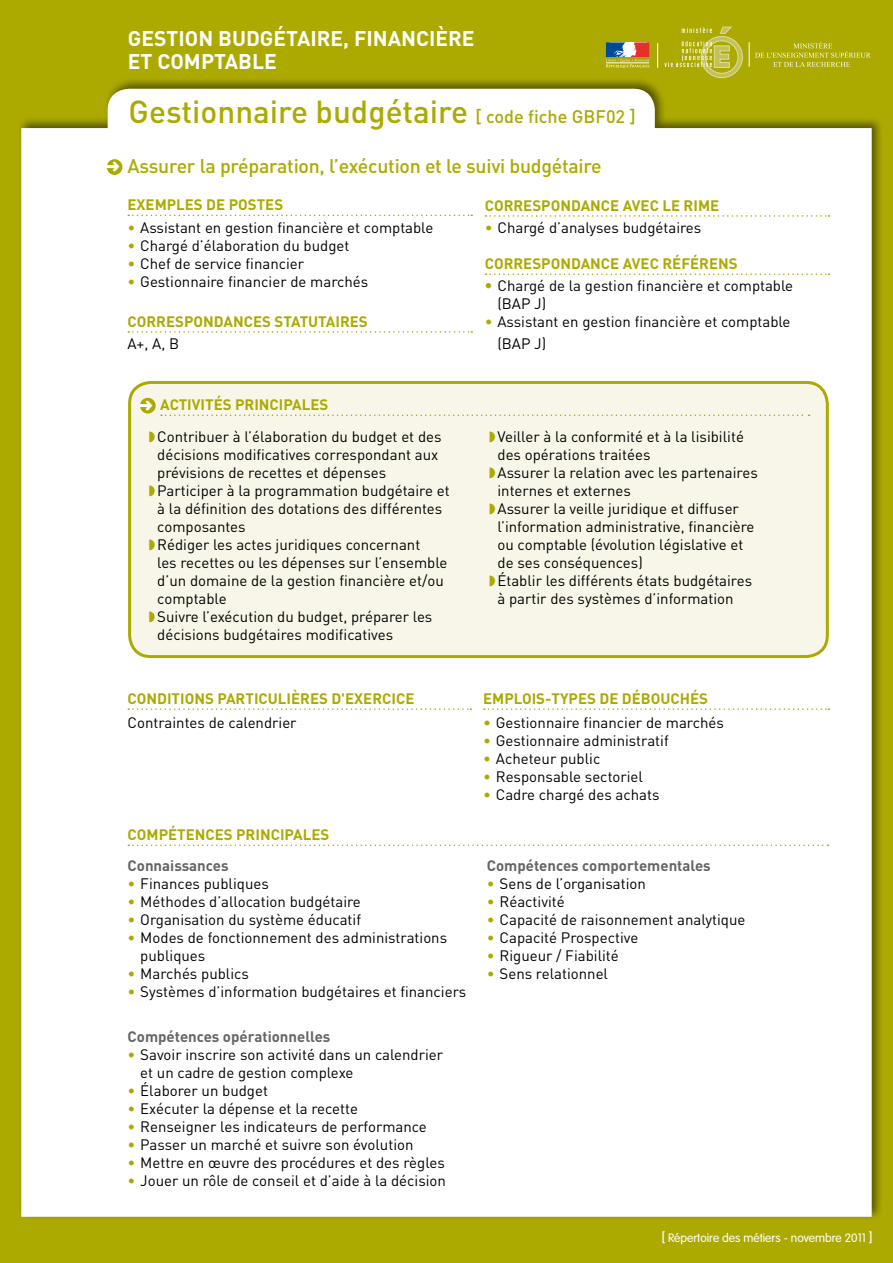
<style>
.page{position:relative;width:893px;height:1263px;background:#acaa00}
.page>*{position:absolute;margin:0;border:0;box-sizing:border-box;transform-origin:0 0}
.t1{font:500 31.5px "DIN";color:#acaa00}
.t2{font:700 21px/22.5px "DIN";color:#fff}
.t3{font:500 19.5px "DIN";letter-spacing:-.015em;color:#acaa00}
.t4{font:15px/18px "DIN";color:#000}
.t5{font:700 15px "DIN";color:#acaa00}
.t6{font:700 15px "DIN";color:#646567}
.t7{font:300 12px "VAG Rounded";color:#fff}
.s1{font-size:18px}
.s2{color:#acaa00}
.s3{font-family:"VAG Rounded";font-weight:700;color:#acaa00}
.s4{color:#fff}
.s5{font-weight:700;color:#acaa00}
.s6{font-size:15px}
</style>
<div class="page">
<div style="left:17px;top:76px;width:867px;height:1145px;background:#000;opacity:.5"></div>
<div style="left:21px;top:89px;width:851px;height:1128px;background:#fff"></div>
<svg style="left:128px;top:215px;width:344px;height:1px"></svg>
<svg style="left:128px;top:331px;width:344px;height:2px"></svg>
<svg style="left:485px;top:215px;width:344px;height:2px"></svg>
<svg style="left:485px;top:273px;width:344px;height:2px"></svg>
<svg style="left:128px;top:708px;width:343px;height:2px"></svg>
<svg style="left:484px;top:708px;width:345px;height:2px"></svg>
<svg style="left:107px;top:159px;width:15px;height:16px"></svg>
<div style="left:130px;top:382px;width:697px;height:274px;background:#f7f6e8;border-radius:21px"></div>
<div style="left:128px;top:381px;width:701px;height:277px;border:3px solid #acaa00;border-radius:21px"></div>
<div style="left:140px;top:398px;width:16px;height:15px;background:#acaa00;border-radius:50%"></div>
<svg style="left:161px;top:414px;width:649px;height:2px"></svg>
<svg style="left:128px;top:844px;width:700px;height:2px"></svg>
<svg style="left:606px;top:42px;width:43px;height:26px"></svg>
<svg style="left:664px;top:26px;width:79px;height:52px"></svg>
<svg style="left:749px;top:42px;width:122px;height:25px"></svg>
<svg style="left:657px;top:43px;width:1px;height:25px"></svg>
<svg style="left:106px;top:162px;width:13px;height:10px"></svg>
<h2 class="t2" style="left:128px;top:26px;width:348px">GESTION BUDGÉTAIRE, FINANCIÈRE<br>ET COMPTABLE</h2>
<h1 class="t1" style="left:129px;top:91px;width:509px">Gestionnaire budgétaire <span class="s1">[ code fiche GBF02 ]</span></h1>
<h3 class="t3" style="left:127px;top:154px;width:476px">Assurer la préparation, l’exécution et le suivi budgétaire</h3>
<p class="t5" style="left:127px;top:195px;width:157px">EXEMPLES DE POSTES</p>
<p class="t4" style="left:127px;top:218px;width:307px"><span class="s2">•</span> Assistant en gestion financière et comptable</p>
<p class="t4" style="left:127px;top:236px;width:223px"><span class="s2">•</span> Chargé d’élaboration du budget</p>
<p class="t4" style="left:127px;top:254px;width:178px"><span class="s2">•</span> Chef de service financier</p>
<p class="t4" style="left:127px;top:272px;width:242px"><span class="s2">•</span> Gestionnaire financier de marchés</p>
<p class="t5" style="left:127px;top:312px;width:242px">CORRESPONDANCES STATUTAIRES</p>
<p class="t4" style="left:127px;top:334px;width:53px">A+, A, B</p>
<p class="t5" style="left:485px;top:196px;width:209px">CORRESPONDANCE AVEC LE RIME</p>
<p class="t4" style="left:485px;top:218px;width:218px"><span class="s2">•</span> Chargé d’analyses budgétaires</p>
<p class="t5" style="left:485px;top:254px;width:254px">CORRESPONDANCE AVEC RÉFÉRENS</p>
<p class="t4" style="left:497px;top:277px;width:297px;text-indent:-13px"><span class="s3">•</span> Chargé de la gestion financière et comptable (BAP J)</p>
<p class="t4" style="left:497px;top:311px;width:295px;line-height:21.6px;text-indent:-13px"><span class="s2">•</span> Assistant en gestion financière et comptable (BAP J)</p>
<p class="t4" style="left:149px;top:389px;width:294px;line-height:31.5px;text-indent:-10px"><span class="s4">➜</span> <span class="s5">ACTIVITÉS PRINCIPALES<br></span><span class="s2">◗</span>Contribuer à l’élaboration du budget et des</p>
<p class="t4" style="left:157px;top:445px;width:283px">décisions modificatives correspondant aux</p>
<p class="t4" style="left:157px;top:463px;width:230px">prévisions de recettes et dépenses</p>
<p class="t4" style="left:149px;top:481px;width:302px"><span class="s2">◗</span>Participer à la programmation budgétaire et</p>
<p class="t4" style="left:157px;top:499px;width:287px">à la définition des dotations des différentes</p>
<p class="t4" style="left:157px;top:517px;width:90px">composantes</p>
<p class="t4" style="left:149px;top:535px;width:273px"><span class="s2">◗</span>Rédiger les actes juridiques concernant</p>
<p class="t4" style="left:157px;top:553px;width:292px">les recettes ou les dépenses sur l’ensemble</p>
<p class="t4" style="left:157px;top:571px;width:288px">d’un domaine de la gestion financière et/ou</p>
<p class="t4" style="left:157px;top:589px;width:71px">comptable</p>
<p class="t4" style="left:149px;top:607px;width:285px"><span class="s2">◗</span>Suivre l’exécution du budget, préparer les</p>
<p class="t4" style="left:157px;top:625px;width:237px">décisions budgétaires modificatives</p>
<p class="t4" style="left:489px;top:427px;width:256px"><span class="s2">◗</span>Veiller à la conformité et à la lisibilité</p>
<p class="t4" style="left:497px;top:445px;width:154px">des opérations traitées</p>
<p class="t4" style="left:489px;top:463px;width:270px"><span class="s2">◗</span>Assurer la relation avec les partenaires</p>
<p class="t4" style="left:497px;top:481px;width:135px">internes et externes</p>
<p class="t4" style="left:489px;top:499px;width:251px"><span class="s2">◗</span>Assurer la veille juridique et diffuser</p>
<p class="t4" style="left:497px;top:517px;width:259px">l’information administrative, financière</p>
<p class="t4" style="left:497px;top:535px;width:247px">ou comptable (évolution législative et</p>
<p class="t4" style="left:497px;top:553px;width:147px">de ses conséquences)</p>
<p class="t4" style="left:489px;top:571px;width:265px"><span class="s2">◗</span>Établir les différents états budgétaires</p>
<p class="t4" style="left:497px;top:589px;width:238px">à partir des systèmes d’information</p>
<p class="t5" style="left:127px;top:689px;width:10px">CONDITIONS</p>
<p class="t5" style="left:217px;top:689px;width:10px">PARTICULIÈRES</p>
<p class="t5" style="left:331px;top:689px;width:24px">D'EXERCICE</p>
<p class="t5" style="left:483px;top:689px;width:10px">EMPLOIS</p>
<p class="t5" style="left:545px;top:689px;width:34px">-TYPES</p>
<p class="t5" style="left:599px;top:689px;width:33px">DE DÉBOUC</p>
<p class="t5" style="left:680px;top:689px;width:20px">HÉS</p>
<p class="t4" style="left:127px;top:714px;width:171px">Contraintes de calendrier</p>
<p class="t4" style="left:483px;top:714px;width:242px"><span class="s2">•</span> Gestionnaire financier de marchés</p>
<p class="t4" style="left:483px;top:732px;width:187px"><span class="s2">•</span> Gestionnaire administratif</p>
<p class="t4" style="left:483px;top:750px;width:119px"><span class="s2">•</span> Acheteur public</p>
<p class="t4" style="left:483px;top:768px;width:161px"><span class="s2">•</span> Responsable sectoriel</p>
<p class="t4" style="left:483px;top:786px;width:178px"><span class="s2">•</span> Cadre chargé des achats</p>
<p class="t5" style="left:128px;top:825px;width:203px">COMPÉTENCES PRINCIPALES</p>
<p class="t6" style="left:128px;top:856px;width:102px">CONNAISSANCES</p>
<p class="t4" style="left:128px;top:874px;width:143px"><span class="s2">•</span> Finances publiques</p>
<p class="t4" style="left:128px;top:892px;width:235px"><span class="s2">•</span> Méthodes d’allocation budgétaire</p>
<p class="t4" style="left:128px;top:910px;width:235px"><span class="s2">•</span> Organisation du système éducatif</p>
<p class="t4" style="left:140px;top:928px;width:308px;text-indent:-13px"><span class="s2">•</span> Modes de fonctionnement des administrations publiques</p>
<p class="t4" style="left:128px;top:964px;width:123px"><span class="s2">•</span> Marchés publics</p>
<p class="t4" style="left:128px;top:982px;width:340px"><span class="s2">•</span> Systèmes d’information budgétaires et financiers</p>
<p class="t6" style="left:128px;top:1026px;width:204px">COMPÉTENCES OPÉRATIONNELLES</p>
<p class="t4" style="left:140px;top:1045px;width:304px;text-indent:-13px"><span class="s2">•</span> Savoir inscrire son activité dans un calendrier et un cadre de gestion complexe</p>
<p class="t4" style="left:128px;top:1081px;width:142px"><span class="s2">•</span> Élaborer un budget</p>
<p class="t4" style="left:128px;top:1099px;width:232px"><span class="s2">•</span> Exécuter la dépense et la recette</p>
<p class="t4" style="left:128px;top:1117px;width:301px"><span class="s2">•</span> Renseigner les indicateurs de performance</p>
<p class="t4" style="left:128px;top:1135px;width:287px"><span class="s2">•</span> Passer un marché et suivre son évolution</p>
<p class="t4" style="left:128px;top:1153px;width:319px"><span class="s2">•</span> Mettre en œuvre des procédures et des règles</p>
<p class="t4" style="left:128px;top:1171px;width:320px"><span class="s2">•</span> Jouer un rôle de conseil et d’aide à la décision</p>
<p class="t6" style="left:487px;top:856px;width:225px">COMPÉTENCES COMPORTEMENTALES</p>
<p class="t4" style="left:487px;top:874px;width:160px"><span class="s2">•</span> Sens de l’organisation</p>
<p class="t4" style="left:487px;top:892px;width:79px"><span class="s2">•</span> Réactivité</p>
<p class="t4" style="left:487px;top:910px;width:260px"><span class="s2">•</span> Capacité de raisonnement analytique</p>
<p class="t4" style="left:487px;top:928px;width:153px"><span class="s2">•</span> Capacité Prospective</p>
<p class="t4" style="left:487px;top:946px;width:133px"><span class="s2">•</span> Rigueur / Fiabilité</p>
<p class="t4" style="left:487px;top:964px;width:123px"><span class="s2">•</span> Sens relationnel</p>
<p class="t7" style="left:661px;top:1230px;width:213px"><span class="s6">[</span> Répertoire des métiers - novembre 2011 <span class="s6">]</span></p>
</div>
